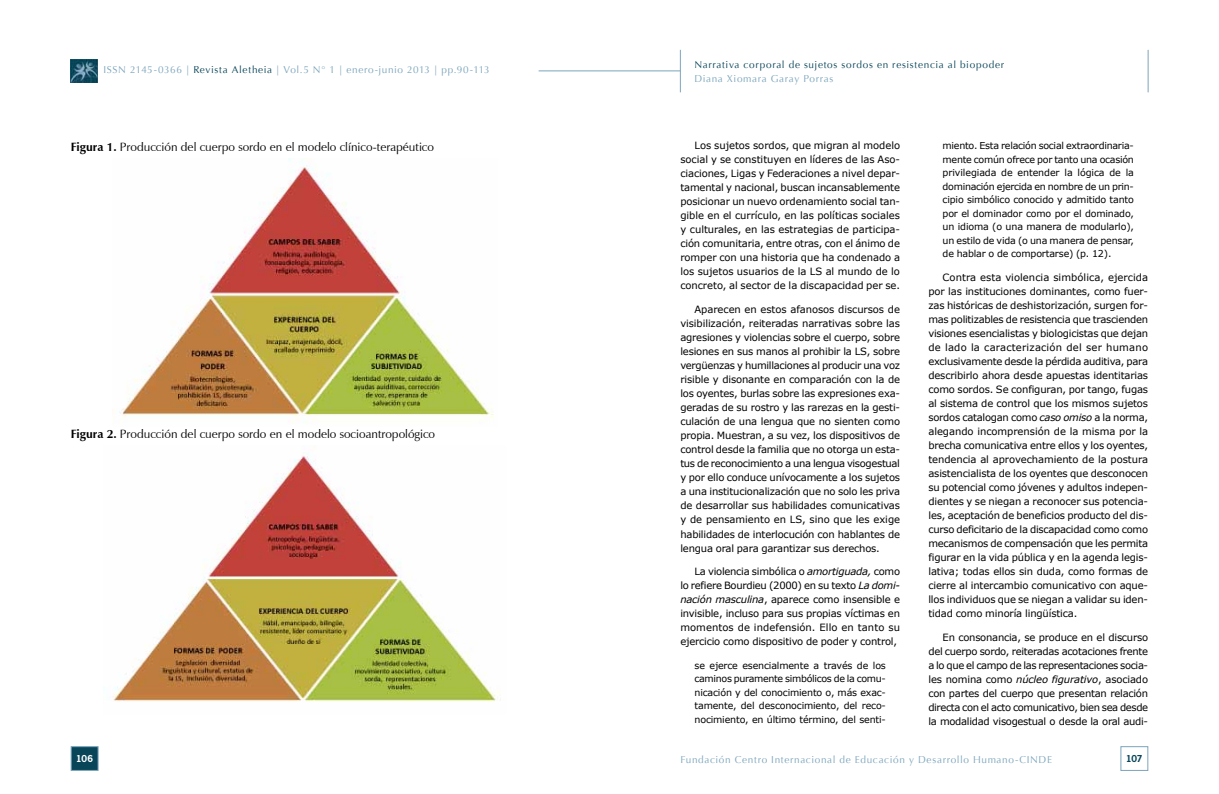
<style>
.page{position:relative;width:1219px;height:794px;background:#fff}
.page>*{position:absolute;margin:0;border:0;box-sizing:border-box;transform-origin:0 0}
.t1{font:12px "Zapf Humanist 601 BT";color:#000}
.t2{font:10px/14px "Verdana";letter-spacing:-.02em;color:#000;text-align:justify}
.t3{font:10px "Optima";letter-spacing:.065em;color:#7ca5bc}
.t4{font:10px "Optima";letter-spacing:.07em;color:#084559}
.t5{font:9.5px/13.5px "Verdana";letter-spacing:-.015em;color:#000;text-align:justify}
.t6{font:700 9px "News Gothic Std";color:#fff}
.t7{font:700 9px "News Gothic Std";color:#084559}
.s1{color:#084559}
.s2{font-weight:700}
.s3{font-style:italic}
</style>
<div class="page">
<hr style="left:539px;top:71px;width:141px;height:1px;background:#7ca5bc">
<hr style="left:680px;top:50px;width:1px;height:42px;background:#7ca5bc">
<hr style="left:1148px;top:50px;width:1px;height:42px;background:#7ca5bc">
<img style="left:71px;top:59px;width:27px;height:24px">
<div style="left:71px;top:746px;width:27px;height:24px;background:#084559;border:1px solid #7ca5bc"></div>
<div style="left:1121px;top:746px;width:27px;height:24px;border:1px solid #7ca5bc"></div>
<img style="left:119px;top:159px;width:375px;height:264px">
<img style="left:113px;top:453px;width:388px;height:249px">
<p class="t3" style="left:103px;top:64px;width:388px">ISSN 2145-0366 | <span class="s1">Revista Aletheia</span> | Vol.5 N° 1 | enero-junio 2013 | pp.90-113</p>
<p class="t1" style="left:71px;top:139px;width:365px"><span class="s2">Figura 1.</span> Producción del cuerpo sordo en el modelo clínico-terapéutico</p>
<p class="t1" style="left:71px;top:426px;width:366px"><span class="s2">Figura 2.</span> Producción del cuerpo sordo en el modelo socioantropológico</p>
<p class="t4" style="left:694px;top:59px;width:311px">Narrativa corporal de sujetos sordos en resistencia al biopoder</p>
<p class="t3" style="left:694px;top:73px;width:140px">Diana Xiomara Garay Porras</p>
<p class="t2" style="left:680px;top:139px;width:221px;text-indent:14px">Los sujetos sordos, que migran al modelo social y se constituyen en líderes de las Aso&shy;ciaciones, Ligas y Federaciones a nivel depar&shy;tamental y nacional, buscan incansablemente posicionar un nuevo ordenamiento social tan&shy;gible en el currículo, en las políticas sociales y culturales, en las estrategias de participa&shy;ción comunitaria, entre otras, con el ánimo de romper con una historia que ha condenado a los sujetos usuarios de la LS al mundo de lo concreto, al sector de la discapacidad per se.</p>
<p class="t2" style="left:680px;top:303px;width:221px;text-indent:14px">Aparecen en estos afanosos discursos de visibilización, reiteradas narrativas sobre las agresiones y violencias sobre el cuerpo, sobre lesiones en sus manos al prohibir la LS, sobre vergüenzas y humillaciones al producir una voz risible y disonante en comparación con la de los oyentes, burlas sobre las expresiones exa&shy;geradas de su rostro y las rarezas en la gesti&shy;culación de una lengua que no sienten como propia. Muestran, a su vez, los dispositivos de control desde la familia que no otorga un esta&shy;tus de reconocimiento a una lengua visogestual y por ello conduce unívocamente a los sujetos a una institucionalización que no solo les priva de desarrollar sus habilidades comunicativas y de pensamiento en LS, sino que les exige habilidades de interlocución con hablantes de lengua oral para garantizar sus derechos.</p>
<p class="t2" style="left:680px;top:564px;width:221px;text-indent:14px">La violencia simbólica o <span class="s3">amortiguada,</span> como lo refiere Bourdieu (2000) en su texto <span class="s3">La domi&shy;nación masculina</span>, aparece como insensible e invisible, incluso para sus propias víctimas en momentos de indefensión. Ello en tanto su ejercicio como dispositivo de poder y control,</p>
<p class="t5" style="left:694px;top:658px;width:193px">se ejerce esencialmente a través de los caminos puramente simbólicos de la comu&shy;nicación y del conocimiento o, más exac&shy;tamente, del desconocimiento, del reco&shy;nocimiento, en último término, del senti-</p>
<p class="t5" style="left:943px;top:139px;width:193px">miento. Esta relación social extraordinaria&shy;mente común ofrece por tanto una ocasión privilegiada de entender la lógica de la dominación ejercida en nombre de un prin&shy;cipio simbólico conocido y admitido tanto por el dominador como por el dominado, un idioma (o una manera de modularlo), un estilo de vida (o una manera de pensar, de hablar o de comportarse) (p. 12).</p>
<p class="t2" style="left:928px;top:270px;width:221px;text-indent:14px">Contra esta violencia simbólica, ejercida por las instituciones dominantes, como fuer&shy;zas históricas de deshistorización, surgen for&shy;mas politizables de resistencia que trascienden visiones esencialistas y biologicistas que dejan de lado la caracterización del ser humano exclusivamente desde la pérdida auditiva, para describirlo ahora desde apuestas identitarias como sordos. Se configuran, por tango, fugas al sistema de control que los mismos sujetos sordos catalogan como <span class="s3">caso omiso</span> a la norma, alegando incomprensión de la misma por la brecha comunicativa entre ellos y los oyentes, tendencia al aprovechamiento de la postura asistencialista de los oyentes que desconocen su potencial como jóvenes y adultos indepen&shy;dientes y se niegan a reconocer sus potencia&shy;les, aceptación de beneficios producto del dis&shy;curso deficitario de la discapacidad como como mecanismos de compensación que les permita figurar en la vida pública y en la agenda legis&shy;lativa; todas ellos sin duda, como formas de cierre al intercambio comunicativo con aque&shy;llos individuos que se niegan a validar su iden&shy;tidad como minoría lingüística.</p>
<p class="t2" style="left:928px;top:630px;width:221px;text-indent:14px">En consonancia, se produce en el discurso del cuerpo sordo, reiteradas acotaciones frente a lo que el campo de las representaciones socia&shy;les nomina como <span class="s3">núcleo figurativo</span>, asociado con partes del cuerpo que presentan relación directa con el acto comunicativo, bien sea desde la modalidad visogestual o desde la oral audi-</p>
<p class="t6" style="left:76px;top:752px;width:18px">106</p>
<p class="t7" style="left:1126px;top:752px;width:18px">107</p>
<p class="t3" style="left:680px;top:754px;width:373px">Fundación Centro Internacional de Educación y Desarrollo Humano-CINDE</p>
</div>
